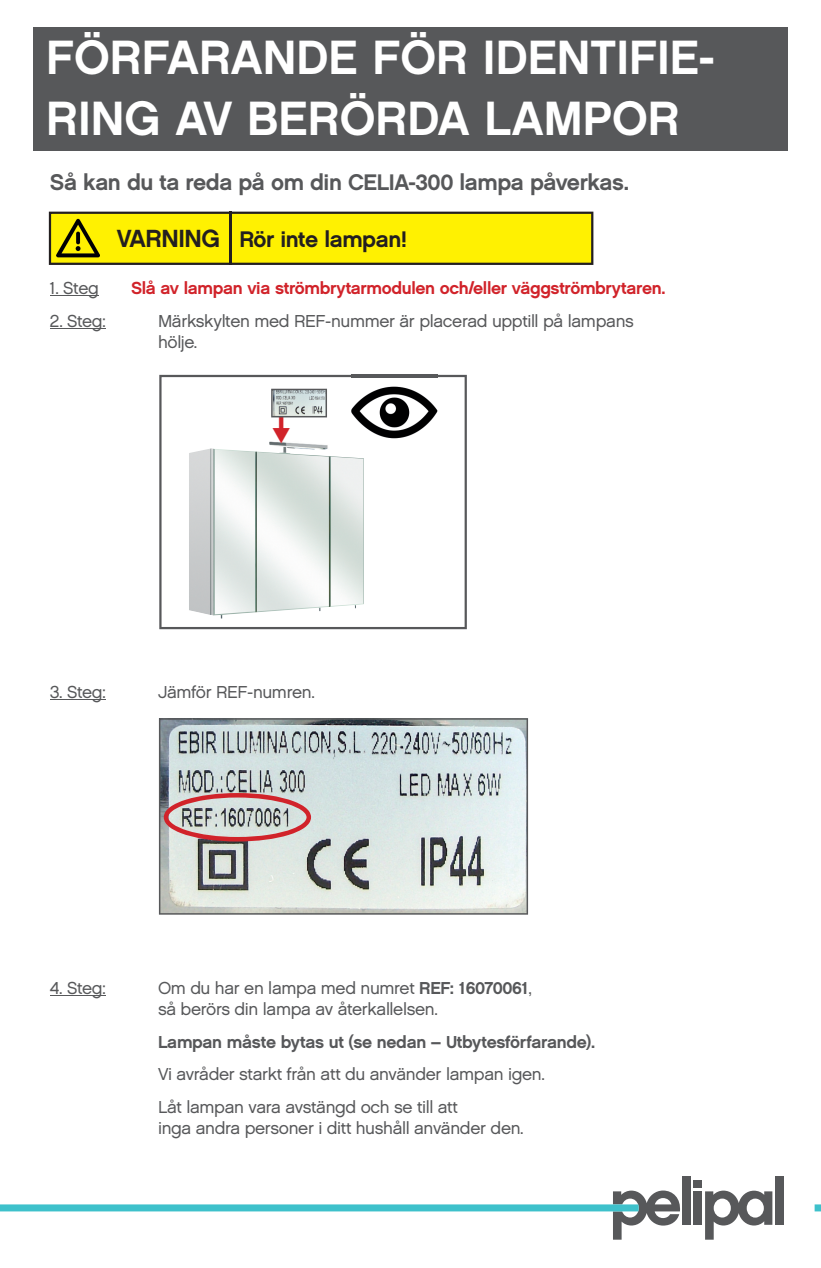
<style>
.page{position:relative;width:821px;height:1268px;background:#fff}
.page>*{position:absolute;margin:0;border:0;box-sizing:border-box;transform-origin:0 0}
.t1{font:48px/61.2px "Chalet New York Nineteen Sixty";color:#fff}
.t2{font:22.5px "Chalet New York Nineteen Sixty";letter-spacing:-.02em;color:#57585a}
.t3{font:22.5px "Chalet New York Nineteen Sixty";letter-spacing:-.02em;color:#231f20}
.t4{font:17.25px/20.7px "Chalet London Nineteen Sixty";letter-spacing:-.02em;color:#57585a}
.t5{font:17.25px "Chalet New York Nineteen Sixty";letter-spacing:-.02em;color:#d1232a}
.t6{font:17.25px "Chalet New York Nineteen Sixty";letter-spacing:-.02em;color:#57585a}
.s1{font-size:24.75px}
.s2{font-family:"Chalet New York Nineteen Sixty"}
</style>
<div class="page">
<hr style="left:50px;top:295px;width:48px;height:1px;background:#57585a">
<hr style="left:50px;top:328px;width:56px;height:1px;background:#57585a">
<hr style="left:50px;top:698px;width:56px;height:1px;background:#57585a">
<hr style="left:50px;top:994px;width:56px;height:1px;background:#57585a">
<div style="left:33px;top:28px;width:754px;height:123px;background:#57585a"></div>
<svg style="left:49px;top:211px;width:544px;height:54px"></svg>
<svg style="left:159px;top:375px;width:308px;height:254px"></svg>
<img style="left:56px;top:217px;width:43px;height:42px">
<hr style="left:229px;top:211px;width:2px;height:54px;background:#231f20">
<svg style="left:159px;top:718px;width:369px;height:196px"></svg>
<svg style="left:164px;top:792px;width:147px;height:49px"></svg>
<img style="left:351px;top:374px;width:86px;height:73px">
<img style="left:351px;top:375px;width:86px;height:2px">
<svg style="left:814px;top:1204px;width:7px;height:7px"></svg>
<div style="left:682px;top:1176px;width:8px;height:48px;background:#57585a"></div>
<div style="left:693px;top:1191px;width:9px;height:33px;background:#57585a"></div>
<div style="left:693px;top:1179px;width:9px;height:8px;background:#57585a"></div>
<svg style="left:705px;top:1190px;width:67px;height:49px"></svg>
<div style="left:775px;top:1176px;width:9px;height:48px;background:#57585a"></div>
<svg style="left:0;top:1190px;width:680px;height:49px"></svg>
<svg style="left:271px;top:388px;width:56px;height:56px"></svg>
<h1 class="t1" style="left:46px;top:26px;width:670px">FÖRFARANDE FÖR IDENTIFIE-<br>RING AV BERÖRDA LAMPOR</h1>
<h2 class="t2" style="left:50px;top:168px;width:580px">Så kan du ta reda på om din CELIA-300 lampa påverkas.</h2>
<h2 class="t3" style="left:117px;top:225px;width:292px"><span class="s1">VARNING</span> Rör inte lampan!</h2>
<p class="t4" style="left:50px;top:277px;width:50px">1. Steg</p>
<p class="t5" style="left:131px;top:277px;width:536px">Slå av lampan via strömbrytarmodulen och/eller väggströmbrytaren.</p>
<p class="t4" style="left:50px;top:310px;width:58px">2. Steg:</p>
<p class="t4" style="left:158px;top:310px;width:477px">Märkskylten med REF-nummer är placerad upptill på lampans hölje.</p>
<p class="t4" style="left:50px;top:681px;width:58px">3. Steg:</p>
<p class="t4" style="left:158px;top:681px;width:158px">Jämför REF-numren.</p>
<p class="t4" style="left:50px;top:977px;width:58px">4. Steg:</p>
<p class="t4" style="left:158px;top:977px;width:375px">Om du har en lampa med numret <span class="s2">REF: 16070061</span>, så berörs din lampa av återkallelsen.</p>
<p class="t6" style="left:158px;top:1030px;width:438px">Lampan måste bytas ut (se nedan – Utbytesförfarande).</p>
<p class="t4" style="left:158px;top:1057px;width:388px;line-height:32.9px">Vi avråder starkt från att du använder lampan igen.<br>Låt lampan vara avstängd och se till att</p>
<p class="t4" style="left:158px;top:1117px;width:367px">inga andra personer i ditt hushåll använder den.</p>
</div>
